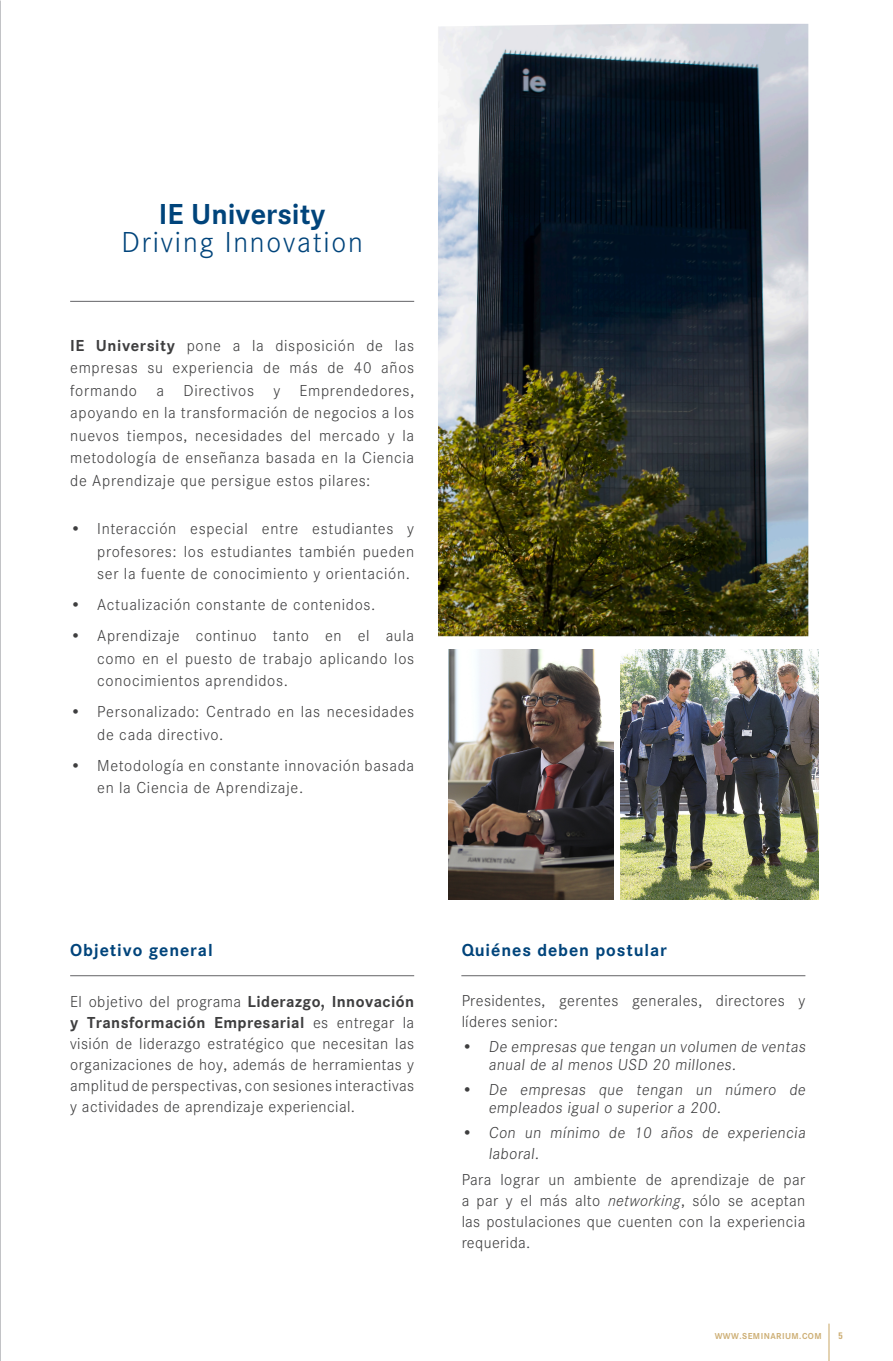
<style>
.page{position:relative;width:893px;height:1361px;background:#fff}
.page>*{position:absolute;margin:0;border:0;box-sizing:border-box;transform-origin:0 0}
.t1{font:300 30px "Corporate S";letter-spacing:.06em;color:#00447b}
.t2{font:700 30px "Corporate S";color:#00447b}
.t3{font:700 18px "Corporate S";letter-spacing:.05em;color:#00447b}
.t4{font:300 16.5px/22.5px "Corporate S";letter-spacing:.04em;color:#3e3e3f}
.t5{font:700 condensed 9.45px "Univers LT Std";color:#ceb077}
.t6{font:700 9px "Corporate S";letter-spacing:.05em;color:#ceb077}
.s1{font-weight:700}
.s2{font-style:italic}
</style>
<div class="page">
<img style="left:438px;top:24px;width:370px;height:612px">
<img style="left:448px;top:650px;width:165px;height:249px">
<img style="left:620px;top:650px;width:199px;height:249px">
<img style="left:0;top:0;width:1px;height:678px">
<hr style="left:828px;top:1323px;width:1px;height:38px;background:#ceb077">
<hr style="left:70px;top:975px;width:344px;height:1px;background:#636366">
<hr style="left:461px;top:975px;width:344px;height:1px;background:#636366">
<hr style="left:70px;top:301px;width:344px;height:1px;background:#636366">
<p class="t2" style="left:159px;top:196px;width:168px">IE University</p>
<p class="t1" style="left:121px;top:225px;width:243px">Driving Innovation</p>
<p class="t4" style="left:70px;top:334px;width:346px;text-align:justify"><span class="s1">IE University</span> pone a la disposición de las empresas su experiencia de más de 40 años formando a Directivos y Emprendedores, apoyando en la transformación de negocios a los nuevos tiempos, necesidades del mercado y la metodología de enseñanza basada en la Ciencia de Aprendizaje que persigue estos pilares:</p>
<p class="t4" style="left:97px;top:518px;width:318px;text-align:justify;text-indent:-27px">• Interacción especial entre estudiantes y profesores: los estudiantes también pueden ser la fuente de conocimiento y orientación.</p>
<p class="t4" style="left:70px;top:594px;width:307px">• Actualización constante de contenidos.</p>
<p class="t4" style="left:97px;top:625px;width:319px;text-align:justify;text-indent:-27px">• Aprendizaje continuo tanto en el aula como en el puesto de trabajo aplicando los conocimientos aprendidos.</p>
<p class="t4" style="left:97px;top:701px;width:318px;text-indent:-27px">• Personalizado: Centrado en las necesidades de cada directivo.</p>
<p class="t4" style="left:97px;top:754px;width:318px;text-indent:-27px">• Metodología en constante innovación basada en la Ciencia de Aprendizaje.</p>
<p class="t3" style="left:70px;top:940px;width:144px">Objetivo general</p>
<p class="t4" style="left:70px;top:991px;width:346px;line-height:21px;text-align:justify">El objetivo del programa <span class="s1">Liderazgo, Innovación y Transformación Empresarial</span> es entregar la visión de liderazgo estratégico que necesitan las organizaciones de hoy, además de herramientas y amplitud de perspectivas, con sesiones interactivas y actividades de aprendizaje experiencial.</p>
<p class="t3" style="left:461px;top:940px;width:207px">Quiénes deben postular</p>
<p class="t4" style="left:461px;top:990px;width:346px;line-height:21px">Presidentes, gerentes generales, directores y líderes senior:</p>
<p class="t4" style="left:488px;top:1037px;width:321px;line-height:18px;text-indent:-27px">• De empresas que tengan un volumen de ventas anual de al menos USD 20 millones.</p>
<p class="t4" style="left:488px;top:1081px;width:321px;line-height:18px;text-indent:-27px">• De empresas que tengan un número de empleados igual o superior a 200.</p>
<p class="t4" style="left:488px;top:1122px;width:321px;line-height:21px;text-indent:-27px">• Con un mínimo de 10 años de experiencia laboral.</p>
<p class="t4" style="left:461px;top:1169px;width:346px;line-height:21px;text-align:justify">Para lograr un ambiente de aprendizaje de par a par y el más alto <span class="s2">networking</span>, sólo se aceptan las postulaciones que cuenten con la experiencia requerida.</p>
<p class="t6" style="left:715px;top:1330px;width:108px">WWW.SEMINARIUM.COM</p>
<p class="t5" style="left:838px;top:1330px;width:6px">5</p>
</div>
